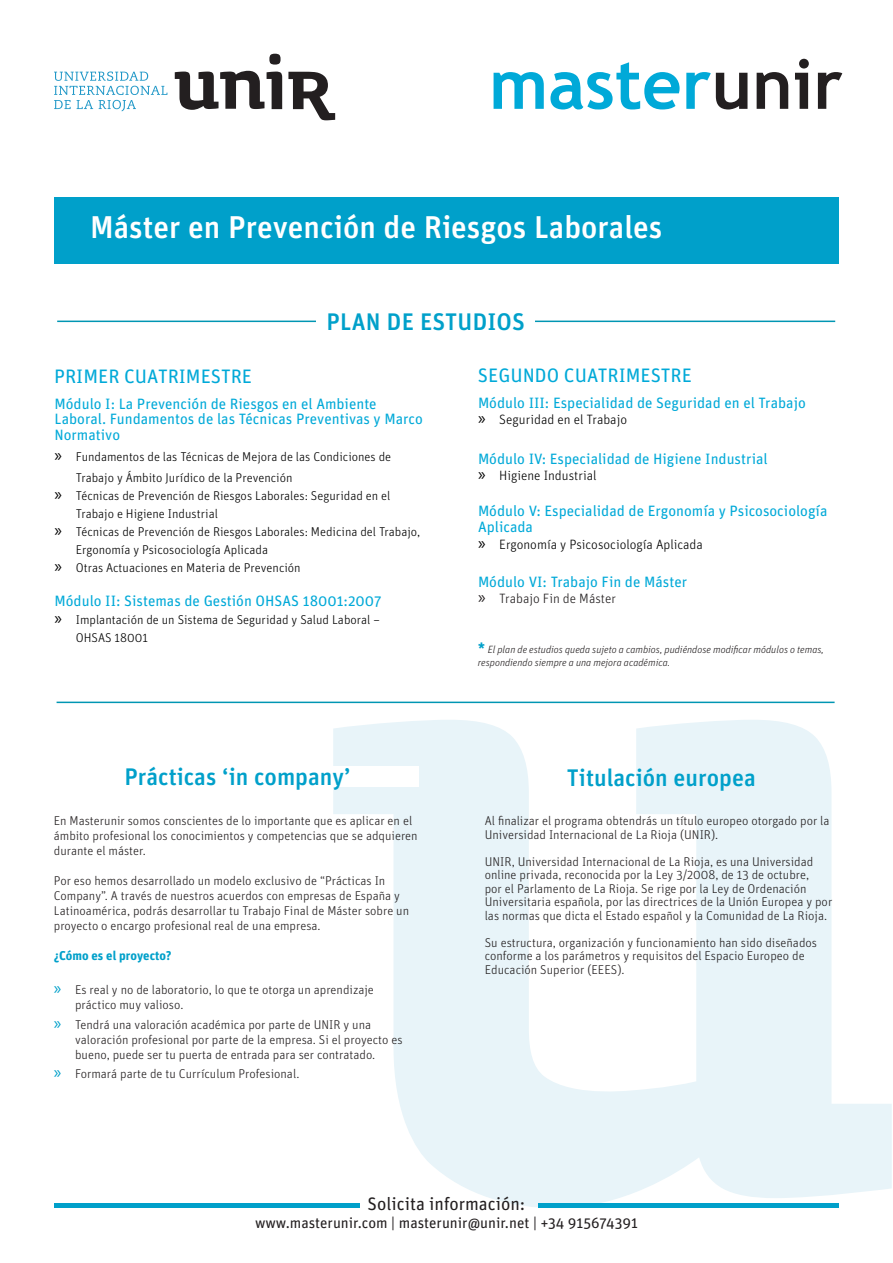
<style>
.page{position:relative;width:893px;height:1263px;background:#fff}
.page>*{position:absolute;margin:0;border:0;box-sizing:border-box;transform-origin:0 0}
.t1{font:700 69px "Trebuchet MS";color:#00a9d8}
.t2{font:500 31.5px "Unit OT";color:#fff}
.t3{font:500 24px "Unit OT";color:#00a0ca}
.t4{font:19.5px "Unit OT";color:#00a9d8}
.t5{font:18px "Unit OT";color:#231f20}
.t6{font:15px/15px "Unit OT";color:#00a9d8}
.t7{font:15px "Unit OT";color:#231f20}
.t8{font:300 13.5px "Unit OT";color:#000}
.t9{font:300 13.5px "Unit OT";color:#231f20}
.t10{font:300 12.75px/15px "Unit OT";color:#231f20}
.t11{font:300 12.75px/18px "Unit OT";color:#000}
.t12{font:700 12.75px "Unit OT";color:#00a0ca}
.t13{font:italic 300 10.5px/12.6px "Unit OT";color:#231f20}
.s1{color:#231f20}
.s2{font-family:"Myriad Pro";font-weight:400;font-size:18px}
.s3{font-family:"Myriad Pro";font-weight:400;font-size:18px;color:#00a0ca}
.s4{font-weight:700;font-style:normal;font-size:15px;color:#00a0ca}
</style>
<div class="page">
<svg style="left:333px;top:720px;width:559px;height:488px;fill:#e8f4f9"></svg>
<div style="left:54px;top:197px;width:785px;height:66px;background:#00a0ca"></div>
<svg style="left:54px;top:72px;width:113px;height:39px"></svg>
<svg style="left:269px;top:54px;width:12px;height:11px"></svg>
<svg style="left:175px;top:71px;width:107px;height:39px"></svg>
<svg style="left:288px;top:72px;width:47px;height:48px"></svg>
<div style="left:54px;top:1203px;width:305px;height:5px;background:#00a0ca"></div>
<div style="left:539px;top:1203px;width:300px;height:5px;background:#00a0ca"></div>
<hr style="left:57px;top:321px;width:778px;height:1px;background:#0096b3">
<hr style="left:57px;top:702px;width:778px;height:1px;background:#0096b3">
<div style="left:316px;top:304px;width:219px;height:32px;background:#fff"></div>
<div style="left:56px;top:766px;width:363px;height:21px;background:#fff"></div>
<h1 class="t1" style="left:489px;top:41px;width:355px">master<span class="s1">unir</span></h1>
<h2 class="t2" style="left:90px;top:207px;width:574px">Máster en Prevención de Riesgos Laborales</h2>
<p class="t3" style="left:327px;top:306px;width:200px">PLAN DE ESTUDIOS</p>
<p class="t4" style="left:54px;top:364px;width:199px">PRIMER CUATRIMESTRE</p>
<p class="t6" style="left:55px;top:396px;width:370px">Módulo I: La Prevención de Riesgos en el Ambiente<br>Laboral. Fundamentos de las Técnicas Preventivas y Marco</p>
<p class="t6" style="left:55px;top:427px;width:67px">Normativo</p>
<p class="t11" style="left:76px;top:446px;width:317px;line-height:21px;text-indent:-21px"><span class="s2">»</span> Fundamentos de las Técnicas de Mejora de las Condiciones de<br>Trabajo y Ámbito Jurídico de la Prevención</p>
<p class="t11" style="left:76px;top:487px;width:316px;text-indent:-21px"><span class="s2">»</span> Técnicas de Prevención de Riesgos Laborales: Seguridad en el<br>Trabajo e Higiene Industrial</p>
<p class="t11" style="left:76px;top:523px;width:346px;text-indent:-21px"><span class="s2">»</span> Técnicas de Prevención de Riesgos Laborales: Medicina del Trabajo,<br>Ergonomía y Psicosociología Aplicada</p>
<p class="t11" style="left:55px;top:559px;width:248px"><span class="s2">»</span> Otras Actuaciones en Materia de Prevención</p>
<p class="t6" style="left:55px;top:593px;width:329px">Módulo II: Sistemas de Gestión OHSAS 18001:2007</p>
<p class="t11" style="left:76px;top:611px;width:305px;text-indent:-21px"><span class="s2">»</span> Implantación de un Sistema de Seguridad y Salud Laboral –<br>OHSAS 18001</p>
<p class="t3" style="left:124px;top:761px;width:228px">Prácticas ‘in company’</p>
<p class="t10" style="left:54px;top:813px;width:365px">En Masterunir somos conscientes de lo importante que es aplicar en el ámbito profesional los conocimientos y competencias que se adquieren durante el máster.</p>
<p class="t10" style="left:54px;top:873px;width:357px">Por eso hemos desarrollado un modelo exclusivo de “Prácticas In Company”. A través de nuestros acuerdos con empresas de España y Latinoamérica, podrás desarrollar tu Trabajo Final de Máster sobre un proyecto o encargo profesional real de una empresa.</p>
<p class="t12" style="left:54px;top:947px;width:119px">¿Cómo es el proyecto?</p>
<p class="t10" style="left:75px;top:982px;width:300px;text-indent:-21px"><span class="s3">»</span> Es real y no de laboratorio, lo que te otorga un aprendizaje práctico muy valioso.</p>
<p class="t10" style="left:75px;top:1017px;width:329px;text-indent:-21px"><span class="s3">»</span> Tendrá una valoración académica por parte de UNIR y una valoración profesional por parte de la empresa. Si el proyecto es bueno, puede ser tu puerta de entrada para ser contratado.</p>
<p class="t10" style="left:54px;top:1066px;width:247px"><span class="s3">»</span> Formará parte de tu Currículum Profesional.</p>
<p class="t4" style="left:478px;top:363px;width:216px">SEGUNDO CUATRIMESTRE</p>
<p class="t6" style="left:478px;top:395px;width:329px">Módulo III: Especialidad de Seguridad en el Trabajo</p>
<p class="t8" style="left:478px;top:412px;width:151px"><span class="s2">»</span> Seguridad en el Trabajo</p>
<p class="t6" style="left:478px;top:451px;width:291px">Módulo IV: Especialidad de Higiene Industrial</p>
<p class="t8" style="left:478px;top:468px;width:120px"><span class="s2">»</span> Higiene Industrial</p>
<p class="t6" style="left:478px;top:502px;width:351px;line-height:16.5px">Módulo V: Especialidad de Ergonomía y Psicosociología<br>Aplicada</p>
<p class="t8" style="left:478px;top:536px;width:226px"><span class="s2">»</span> Ergonomía y Psicosociología Aplicada</p>
<p class="t6" style="left:478px;top:574px;width:211px">Módulo VI: Trabajo Fin de Máster</p>
<p class="t9" style="left:478px;top:590px;width:139px"><span class="s2">»</span> Trabajo Fin de Máster</p>
<p class="t13" style="left:478px;top:643px;width:348px"><span class="s4">*</span> El plan de estudios queda sujeto a cambios, pudiéndose modificar módulos o temas, respondiendo siempre a una mejora académica.</p>
<p class="t3" style="left:567px;top:762px;width:190px">Titulación europea</p>
<p class="t10" style="left:485px;top:814px;width:346px;line-height:13.5px">Al finalizar el programa obtendrás un título europeo otorgado por la<br>Universidad Internacional de La Rioja (UNIR).</p>
<p class="t10" style="left:485px;top:854px;width:349px;line-height:13.5px">UNIR, Universidad Internacional de La Rioja, es una Universidad online privada, reconocida por la Ley 3/2008, de 13 de octubre,<br>por el Parlamento de La Rioja. Se rige por la Ley de Ordenación Universitaria española, por las directrices de la Unión Europea y por las normas que dicta el Estado español y la Comunidad de La Rioja.</p>
<p class="t10" style="left:485px;top:935px;width:334px;line-height:13.5px">Su estructura, organización y funcionamiento han sido diseñados conforme a los parámetros y requisitos del Espacio Europeo de<br>Educación Superior (EEES).</p>
<h3 class="t5" style="left:368px;top:1193px;width:159px">Solicita información:</h3>
<p class="t7" style="left:255px;top:1213px;width:384px">www.masterunir.com | masterunir@unir.net | +34 915674391</p>
</div>
